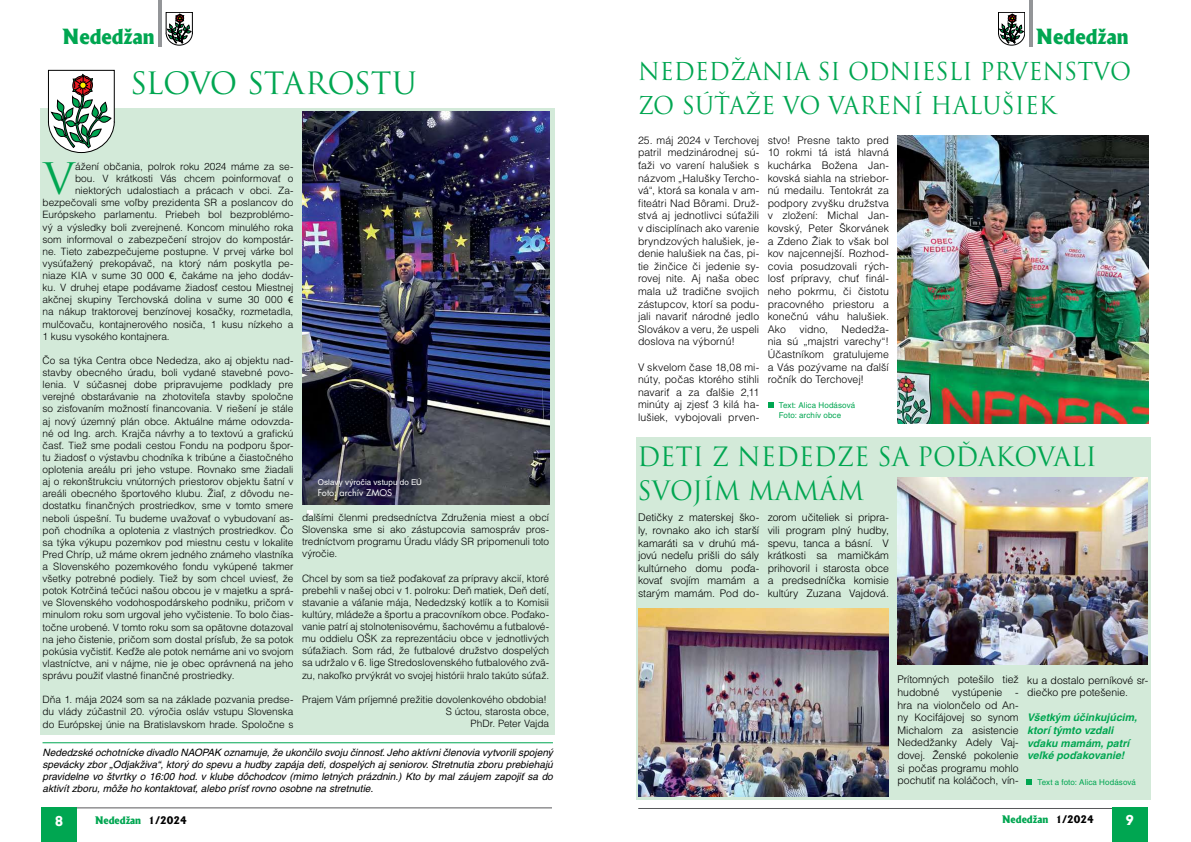
<style>
.page{position:relative;width:1191px;height:842px;background:#fff}
.page>*{position:absolute;margin:0;border:0;box-sizing:border-box;transform-origin:0 0}
.t1{font:42.3px "Trajan Pro";color:#00a651}
.t2{font:30px "Trajan CE";letter-spacing:-.025em;color:#00a651}
.t3{font:26px/34px "Trajan Pro";color:#00a651;scale:.96 1}
.t4{font:24px/34px "Trajan Pro";color:#00a651;scale:.96 1}
.t5{font:800 20px "Albertus";color:#00a651}
.t6{font:800 13px "Albertus";color:#fff}
.t7{font:300 10.5px/12.6px "Helvetica CE";color:#000;text-align:justify}
.t8{font:italic 700 10.5px/12.6px "Helvetica CE";color:#00a651}
.t9{font:300 10.1px/12.1px "Helvetica CE";letter-spacing:-.005em;color:#000;text-align:justify}
.t10{font:italic 10.1px/12.1px "Helvetica CE";color:#000;text-align:justify}
.t11{font:800 10px "Albertus";color:#00a651}
.t12{font:9px "Futura CE";letter-spacing:.005em;color:#fff}
.t13{font:8px/9.6px "Helvetica CE";letter-spacing:.015em;color:#00a651}
.t14{font:8px "Helvetica CE";letter-spacing:.01em;color:#fff}
.s1{font-family:"Myriad Pro";font-weight:400}
.s2{color:#000}
</style>
<div class="page">
<div style="left:636px;top:437px;width:514px;height:362px;background:#d3ead9"></div>
<div style="left:41px;top:807px;width:36px;height:35px;background:#00a651"></div>
<hr style="left:77px;top:807px;width:475px;height:1px;background:#58595b">
<div style="left:40px;top:108px;width:514px;height:626px;background:#d3ead9"></div>
<svg style="left:48px;top:70px;width:67px;height:83px"></svg>
<img style="left:897px;top:135px;width:251px;height:288px">
<hr style="left:638px;top:808px;width:474px;height:1px;background:#58595b">
<div style="left:1112px;top:808px;width:35px;height:34px;background:#00a651"></div>
<svg style="left:768px;top:403px;width:5px;height:5px"></svg>
<img style="left:897px;top:478px;width:250px;height:187px">
<img style="left:638px;top:608px;width:251px;height:188px">
<svg style="left:1026px;top:779px;width:6px;height:5px"></svg>
<img style="left:302px;top:112px;width:247px;height:392px">
<svg style="left:307px;top:510px;width:5px;height:5px"></svg>
<hr style="left:43px;top:742px;width:510px;height:1px;background:#00a651">
<hr style="left:158px;top:0;width:4px;height:46px;background:#939598">
<svg style="left:166px;top:12px;width:27px;height:33px"></svg>
<hr style="left:1029px;top:0;width:4px;height:46px;background:#939598">
<svg style="left:998px;top:12px;width:27px;height:33px"></svg>
<h3 class="t5" style="left:62px;top:24px;width:94px">Nededžan</h3>
<h3 class="t5" style="left:1036px;top:24px;width:94px">Nededžan</h3>
<h2 class="t2" style="left:130px;top:66px;width:288px">SLOVO STAROSTU</h2>
<h1 class="t1" style="left:44px;top:152px;width:33px">V</h1>
<p class="t9" style="left:75px;top:160px;width:220px">ážení občania, polrok roku 2024 máme za se-</p>
<p class="t9" style="left:75px;top:172px;width:220px">bou. V krátkosti Vás chcem poinformovať o</p>
<p class="t9" style="left:75px;top:185px;width:220px">niektorých udalostiach a prácach v obci. Za-</p>
<p class="t9" style="left:43px;top:197px;width:252px">bezpečovali sme voľby prezidenta SR a poslancov do</p>
<p class="t9" style="left:43px;top:209px;width:252px">Európskeho parlamentu. Priebeh bol bezproblémo-</p>
<p class="t9" style="left:43px;top:221px;width:252px">vý a výsledky boli zverejnené. Koncom minulého roka</p>
<p class="t9" style="left:43px;top:233px;width:252px">som informoval o zabezpečení strojov do kompostár-</p>
<p class="t9" style="left:43px;top:245px;width:252px">ne. Tieto zabezpečujeme postupne. V prvej várke bol</p>
<p class="t9" style="left:43px;top:257px;width:252px">vysúťažený prekopávač, na ktorý nám poskytla pe-</p>
<p class="t9" style="left:43px;top:269px;width:252px">niaze KIA v sume 30 000 <span class="s1">€</span>, čakáme na jeho dodáv-</p>
<p class="t9" style="left:43px;top:282px;width:252px">ku. V druhej etape podávame žiadosť cestou Miestnej</p>
<p class="t9" style="left:43px;top:294px;width:252px">akčnej skupiny Terchovská dolina v sume 30 000 <span class="s1">€</span></p>
<p class="t9" style="left:43px;top:306px;width:252px">na nákup traktorovej benzínovej kosačky, rozmetadla,</p>
<p class="t9" style="left:43px;top:318px;width:252px">mulčovaču, kontajnerového nosiča, 1 kusu nízkeho a</p>
<p class="t9" style="left:43px;top:330px;width:129px">1 kusu vysokého kontajnera.</p>
<p class="t9" style="left:43px;top:354px;width:252px">Čo sa týka Centra obce Nededza, ako aj objektu nad&shy;stavby obecného úradu, boli vydané stavebné povo&shy;lenia. V súčasnej dobe pripravujeme podklady pre verejné obstarávanie na zhotoviteľa stavby spoločne so zisťovaním možností financovania. V riešení je stále aj nový územný plán obce. Aktuálne máme odovzda&shy;né od Ing. arch. Krajča návrhy a to textovú a grafickú časť. Tiež sme podali cestou Fondu na podporu špor&shy;tu žiadosť o výstavbu chodníka k tribúne a čiastočného oplotenia areálu pri jeho vstupe. Rovnako sme žiadali aj o rekonštrukciu vnútorných priestorov objektu šatní v areáli obecného športového klubu. Žiaľ, z dôvodu ne&shy;dostatku finančných prostriedkov, sme v tomto smere neboli úspešní. Tu budeme uvažovať o vybudovaní as&shy;poň chodníka a oplotenia z vlastných prostriedkov. Čo sa týka výkupu pozemkov pod miestnu cestu v lokalite Pred Chríp, už máme okrem jedného známeho vlastníka a Slovenského pozemkového fondu vykúpené takmer všetky potrebné podiely. Tiež by som chcel uviesť, že potok Kotrčiná tečúci našou obcou je v majetku a sprá&shy;ve Slovenského vodohospodárskeho podniku, pričom v minulom roku som urgoval jeho vyčistenie. To bolo čias&shy;točne urobené. V tomto roku som sa opätovne dotazoval na jeho čistenie, pričom som dostal prísľub, že sa potok pokúsia vyčistiť. Keďže ale potok nemáme ani vo svojom vlastníctve, ani v nájme, nie je obec oprávnená na jeho správu použiť vlastné finančné prostriedky.</p>
<p class="t9" style="left:43px;top:694px;width:252px">Dňa 1. mája 2024 som sa na základe pozvania predse&shy;du vlády zúčastnil 20. výročia osláv vstupu Slovenska do Európskej únie na Bratislavskom hrade. Spoločne s</p>
<p class="t14" style="left:318px;top:478px;width:106px">Oslavy výročia vstupu do EÚ</p>
<p class="t12" style="left:318px;top:487px;width:76px">Foto: archív ZMOS</p>
<p class="t9" style="left:302px;top:511px;width:249px">ďalšími členmi predsedníctva Združenia miest a obcí Slovenska sme si ako zástupcovia samospráv pros&shy;tredníctvom programu Úradu vlády SR pripomenuli toto výročie.</p>
<p class="t9" style="left:302px;top:572px;width:249px">Chcel by som sa tiež poďakovať za prípravy akcií, ktoré prebehli v našej obci v 1. polroku: Deň matiek, Deň detí, stavanie a váľanie mája, Nededzský kotlík a to Komisii kultúry, mládeže a športu a pracovníkom obce. Poďako&shy;vanie patrí aj stolnotenisovému, šachovému a futbalové&shy;mu oddielu OŠK za reprezentáciu obce v jednotlivých súťažiach. Som rád, že futbalové družstvo dospelých sa udržalo v 6. lige Stredoslovenského futbalového zvä&shy;zu, nakoľko prvýkrát vo svojej histórii hralo takúto súťaž.</p>
<p class="t9" style="left:302px;top:693px;width:249px;text-align:right">Prajem Vám príjemné prežitie dovolenkového obdobia!<br>S úctou, starosta obce,<br>PhDr. Peter Vajda</p>
<p class="t10" style="left:43px;top:746px;width:512px">Nededzské ochotnícke divadlo NAOPAK oznamuje, že ukončilo svoju činnosť. Jeho aktívni členovia vytvorili spojený spevácky zbor „Odjakživa“, ktorý do spevu a hudby zapája deti, dospelých aj seniorov. Stretnutia zboru prebiehajú pravidelne vo štvrtky o 16:00 hod. v klube dôchodcov (mimo letných prázdnin.) Kto by mal záujem zapojiť sa do aktivít zboru, môže ho kontaktovať, alebo prísť rovno osobne na stretnutie.</p>
<p class="t6" style="left:55px;top:813px;width:10px">8</p>
<p class="t11" style="left:95px;top:814px;width:93px">Nededžan <span class="s2">1/2024</span></p>
<h3 class="t4" style="left:638px;top:54px;width:515px">NEDEDŽANIA SI ODNIESLI PRVENSTVO<br>ZO SÚŤAŽE VO VARENÍ HALUŠIEK</h3>
<p class="t7" style="left:638px;top:134px;width:123px">25. máj 2024 v Terchovej patril medzinárodnej sú&shy;ťaži vo varení halušiek s názvom „Halušky Tercho&shy;vá“, ktorá sa konala v am&shy;fiteátri Nad Bôrami. Druž&shy;stvá aj jednotlivci súťažili v disciplínach ako varenie bryndzových halušiek, je&shy;denie halušiek na čas, pi&shy;tie žinčice či jedenie sy&shy;rovej nite. Aj naša obec mala už tradične svojich zástupcov, ktorí sa podu&shy;jali navariť národné jedlo Slovákov a veru, že uspeli doslova na výbornú!</p>
<p class="t7" style="left:638px;top:361px;width:123px">V skvelom čase 18,08 mi&shy;núty, počas ktorého stihli navariť a za ďalšie 2,11 minúty aj zjesť 3 kilá ha&shy;lušiek, vybojovali prven-</p>
<p class="t7" style="left:767px;top:134px;width:123px">stvo! Presne takto pred 10 rokmi tá istá hlavná kuchárka Božena Jan&shy;kovská siahla na striebor&shy;nú medailu. Tentokrát za podpory zvyšku družstva v zložení: Michal Jan&shy;kovský, Peter Škorvánek a Zdeno Žiak to však bol kov najcennejší. Rozhod&shy;covia posudzovali rých&shy;losť prípravy, chuť finál&shy;neho pokrmu, či čistotu pracovného priestoru a konečnú váhu halušiek.<br>Ako</p>
<p class="t7" style="left:767px;top:323px;width:123px;text-indent:74px">Nededža&shy;nia sú „majstri varechy“!<br>Účastníkom gratulujeme a Vás pozývame na ďalší ročník do Terchovej!</p>
<p class="t7" style="left:799px;top:323px;width:30px">vidno,</p>
<p class="t13" style="left:778px;top:401px;width:78px">Text: Alica Hodásová<br>Foto: archív obce</p>
<h3 class="t3" style="left:637px;top:439px;width:480px">DETI Z NEDEDZE SA POĎAKOVALI<br>SVOJÍM MAMÁM</h3>
<p class="t7" style="left:638px;top:511px;width:123px">Detičky z materskej ško&shy;ly, rovnako ako ich starší kamaráti sa v druhú má&shy;jovú nedeľu prišli do sály kultúrneho domu poďa&shy;kovať svojím mamám a starým mamám. Pod do-</p>
<p class="t7" style="left:767px;top:511px;width:123px">zorom učiteliek si pripra&shy;vili program plný hudby, spevu, tanca a básní. V krátkosti sa mamičkám prihovoril i starosta obce a predsedníčka komisie kultúry Zuzana Vajdová.</p>
<p class="t7" style="left:897px;top:673px;width:123px">Prítomných potešilo tiež hudobné vystúpenie - hra na violončelo od An&shy;ny Kocifájovej so synom Michalom za asistencie Nededžanky Adely Vaj&shy;dovej. Ženské pokolenie si počas programu mohlo pochutiť na koláčoch, vín-</p>
<p class="t7" style="left:1027px;top:674px;width:123px">ku a dostalo perníkové sr&shy;diečko pre potešenie.</p>
<p class="t8" style="left:1027px;top:711px;width:111px">Všetkým účinkujúcim, ktorí týmto vzdali vďaku mamám, patrí veľké poďakovanie!</p>
<p class="t13" style="left:1037px;top:777px;width:100px">Text a foto: Alica Hodásová</p>
<p class="t11" style="left:1002px;top:813px;width:93px">Nededžan <span class="s2">1/2024</span></p>
<p class="t6" style="left:1125px;top:812px;width:10px">9</p>
</div>
